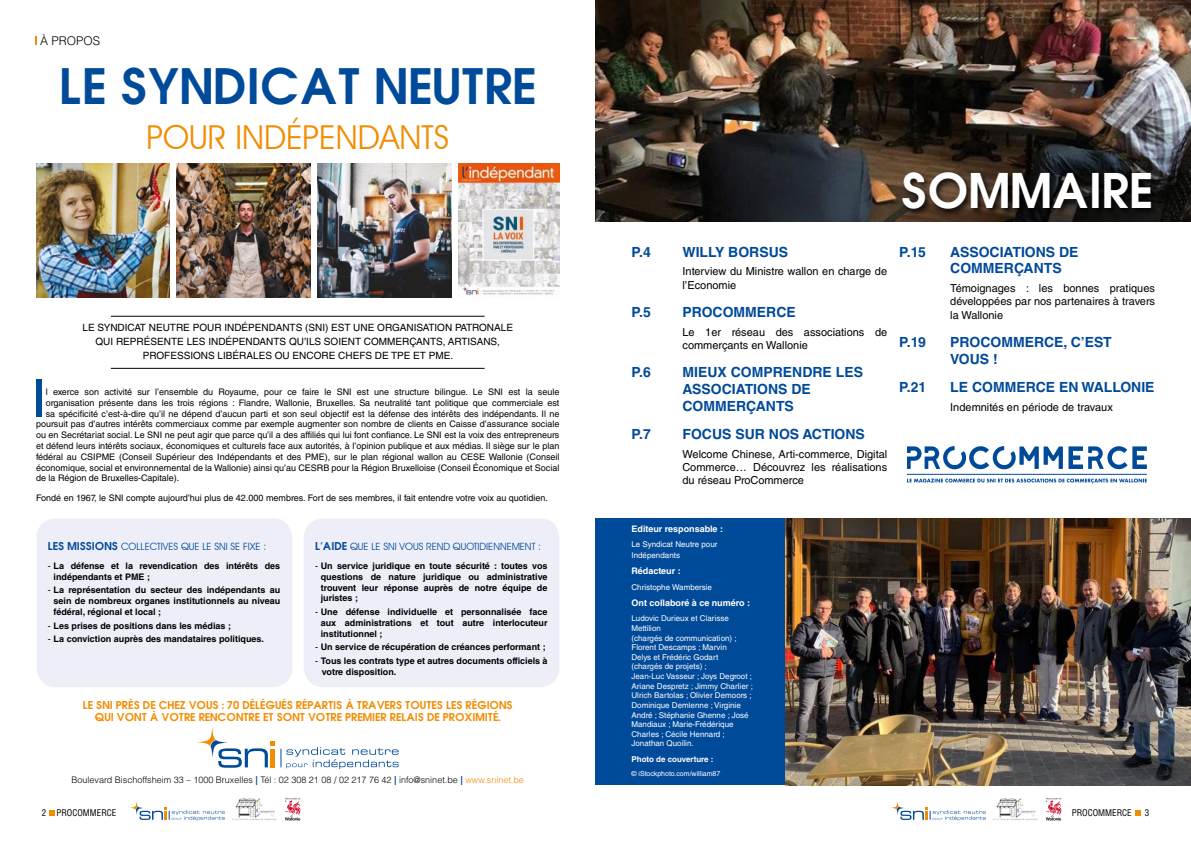
<style>
.page{position:relative;width:1191px;height:842px;background:#fff}
.page>*{position:absolute;margin:0;border:0;box-sizing:border-box;transform-origin:0 0}
.t1{font:52.1px "Helvetica LT Std";color:#004a9a}
.t2{font:700 45px "Avant Garde";color:#004a9a}
.t3{font:700 44px "Avant Garde";color:#fff}
.t4{font:33px "Avant Garde IT Cby BT";color:#f28c00}
.t5{font:700 14px/16.8px "Helvetica LT Std";color:#004a9a}
.t6{font:300 12px "Helvetica LT Std";color:#000}
.t7{font:11px/13.2px "Helvetica LT Std";color:#000}
.t8{font:10px/14px "Helvetica LT Std";color:#000;text-align:center}
.t9{font:700 10px/12px "Avant Garde";color:#f28c00;text-align:center}
.t10{font:10px "Avant Garde IT Cby BT";color:#004a9a}
.t11{font:9px "Helvetica LT Std";color:#000}
.t12{font:700 9px/10.8px "Helvetica LT Std";color:#000;text-align:justify}
.t13{font:300 9px "Helvetica LT Std";color:#000}
.t14{font:700 9px "Helvetica LT Std";color:#fff}
.t15{font:condensed 9px "Helvetica LT Std";color:#000}
.t16{font:8px/9.6px "Helvetica LT Std";color:#fff}
.t17{font:700 8px "Helvetica LT Std";color:#fff}
.t18{font:7px "Helvetica LT Std";color:#fff}
.s1{font-family:"Avant Garde";font-weight:700}
.s2{font-weight:400}
.s3{font-weight:700;color:#004a9a}
.s4{color:#f28c00}
</style>
<div class="page">
<svg style="left:49px;top:810px;width:6px;height:6px"></svg>
<svg style="left:1135px;top:810px;width:6px;height:6px"></svg>
<svg style="left:130px;top:801px;width:95px;height:19px"></svg>
<svg style="left:890px;top:801px;width:95px;height:19px"></svg>
<svg style="left:285px;top:798px;width:15px;height:22px"></svg>
<svg style="left:1045px;top:798px;width:16px;height:22px"></svg>
<img style="left:232px;top:798px;width:45px;height:22px">
<img style="left:993px;top:798px;width:45px;height:22px">
<img style="left:595px;top:0;width:596px;height:221px">
<div style="left:595px;top:518px;width:190px;height:267px;background:#004a9a"></div>
<img style="left:459px;top:164px;width:100px;height:132px">
<img style="left:177px;top:164px;width:133px;height:133px">
<img style="left:36px;top:164px;width:133px;height:133px">
<img style="left:318px;top:164px;width:133px;height:133px">
<hr style="left:111px;top:316px;width:373px;height:1px;background:#000">
<hr style="left:111px;top:368px;width:373px;height:1px;background:#000">
<div style="left:36px;top:518px;width:256px;height:169px;background:#edeef8;border-radius:20px"></div>
<div style="left:304px;top:518px;width:255px;height:169px;background:#edeef8;border-radius:20px"></div>
<svg style="left:197px;top:727px;width:202px;height:42px"></svg>
<img style="left:785px;top:518px;width:406px;height:267px">
<div style="left:900px;top:170px;width:259px;height:47px;background:#000;opacity:.8"></div>
<hr style="left:907px;top:474px;width:239px;height:1px;background:#004a9a">
<svg style="left:907px;top:446px;width:239px;height:23px"></svg>
<svg style="left:907px;top:479px;width:239px;height:5px"></svg>
<h3 class="t6" style="left:40px;top:33px;width:62px">À PROPOS</h3>
<h2 class="t2" style="left:59px;top:55px;width:478px">LE SYNDICAT NEUTRE</h2>
<h3 class="t4" style="left:146px;top:118px;width:304px">POUR INDÉPENDANTS</h3>
<p class="t8" style="left:82px;top:321px;width:432px">LE SYNDICAT NEUTRE POUR INDÉPENDANTS (SNI) EST UNE ORGANISATION PATRONALE<br>QUI REPRÉSENTE LES INDÉPENDANTS QU’ILS SOIENT COMMERÇANTS, ARTISANS,<br>PROFESSIONS LIBÉRALES OU ENCORE CHEFS DE TPE ET PME.</p>
<h1 class="t1" style="left:31px;top:368px;width:16px">I</h1>
<p class="t11" style="left:46px;top:387px;width:515px">l exerce son activité sur l’ensemble du Royaume, pour ce faire le SNI est une structure bilingue. Le SNI est la seule</p>
<p class="t11" style="left:46px;top:397px;width:515px">organisation présente dans les trois régions : Flandre, Wallonie, Bruxelles. Sa neutralité tant politique que commerciale est</p>
<p class="t11" style="left:46px;top:408px;width:515px">sa spécificité c’est-à-dire qu’il ne dépend d’aucun parti et son seul objectif est la défense des intérêts des indépendants. Il ne</p>
<p class="t11" style="left:36px;top:419px;width:525px">poursuit pas d’autres intérêts commerciaux comme par exemple augmenter son nombre de clients en Caisse d’assurance sociale</p>
<p class="t11" style="left:36px;top:430px;width:525px">ou en Secrétariat social. Le SNI ne peut agir que parce qu’il a des affiliés qui lui font confiance. Le SNI est la voix des entrepreneurs</p>
<p class="t11" style="left:36px;top:441px;width:525px">et défend leurs intérêts sociaux, économiques et culturels face aux autorités, à l’opinion publique et aux médias. Il siège sur le plan</p>
<p class="t11" style="left:36px;top:451px;width:525px">fédéral au CSIPME (Conseil Supérieur des Indépendants et des PME), sur le plan régional wallon au CESE Wallonie (Conseil</p>
<p class="t11" style="left:36px;top:462px;width:525px">économique, social et environnemental de la Wallonie) ainsi qu’au CESRB pour la Région Bruxelloise (Conseil Économique et Social</p>
<p class="t11" style="left:36px;top:473px;width:145px">de la Région de Bruxelles-Capitale).</p>
<p class="t11" style="left:36px;top:493px;width:513px">Fondé en 1967, le SNI compte aujourd’hui plus de 42.000 membres. Fort de ses membres, il fait entendre votre voix au quotidien.</p>
<p class="t10" style="left:48px;top:540px;width:220px"><span class="s1">LES MISSIONS</span> COLLECTIVES QUE LE SNI SE FIXE :</p>
<p class="t12" style="left:54px;top:560px;width:228px;text-indent:-6px"><span class="s2">-</span> La défense et la revendication des intérêts des indépendants et PME ;</p>
<p class="t12" style="left:54px;top:585px;width:228px;text-indent:-6px"><span class="s2">-</span> La représentation du secteur des indépendants au sein de nombreux organes institutionnels au niveau fédéral, régional et local ;</p>
<p class="t12" style="left:48px;top:620px;width:185px"><span class="s2">-</span> Les prises de positions dans les médias ;</p>
<p class="t12" style="left:48px;top:634px;width:218px"><span class="s2">-</span> La conviction auprès des mandataires politiques.</p>
<p class="t10" style="left:315px;top:540px;width:227px"><span class="s1">L’AIDE</span> QUE LE SNI VOUS REND QUOTIDIENNEMENT :</p>
<p class="t12" style="left:321px;top:560px;width:228px;text-indent:-6px"><span class="s2">-</span> Un service juridique en toute sécurité : toutes vos questions de nature juridique ou administrative trouvent leur réponse auprès de notre équipe de juristes ;</p>
<p class="t12" style="left:321px;top:606px;width:228px;text-indent:-6px"><span class="s2">-</span> Une défense individuelle et personnalisée face aux administrations et tout autre interlocuteur institutionnel ;</p>
<p class="t12" style="left:315px;top:642px;width:232px"><span class="s2">-</span> Un service de récupération de créances performant ;</p>
<p class="t12" style="left:322px;top:655px;width:227px;text-indent:-7px"><span class="s2">-</span> Tous les contrats type et autres documents officiels à votre disposition.</p>
<p class="t9" style="left:83px;top:699px;width:431px">LE SNI PRÈS DE CHEZ VOUS : 70 DÉLÉGUÉS RÉPARTIS À TRAVERS TOUTES LES RÉGIONS<br>QUI VONT À VOTRE RENCONTRE ET SONT VOTRE PREMIER RELAIS DE PROXIMITÉ.</p>
<p class="t13" style="left:72px;top:774px;width:454px">Boulevard Bischoffsheim 33 – 1000 Bruxelles <span class="s3">|</span> Tél : 02 308 21 08 / 02 217 76 42 <span class="s3">|</span> info@sninet.be <span class="s3">|</span> <span class="s4">www.sninet.be</span></p>
<h3 class="t3" style="left:900px;top:161px;width:254px">SOMMAIRE</h3>
<h3 class="t5" style="left:631px;top:243px;width:21px">P.4</h3>
<h3 class="t5" style="left:682px;top:243px;width:107px">WILLY BORSUS</h3>
<p class="t7" style="left:682px;top:265px;width:206px">Interview du Ministre wallon en charge de l’Economie</p>
<h3 class="t5" style="left:631px;top:303px;width:21px">P.5</h3>
<h3 class="t5" style="left:682px;top:303px;width:115px">PROCOMMERCE</h3>
<p class="t7" style="left:682px;top:325px;width:206px">Le 1er réseau des associations de commerçants en Wallonie</p>
<h3 class="t5" style="left:631px;top:363px;width:21px">P.6</h3>
<h3 class="t5" style="left:682px;top:363px;width:182px">MIEUX COMPRENDRE LES<br>ASSOCIATIONS DE<br>COMMERÇANTS</h3>
<h3 class="t5" style="left:631px;top:425px;width:21px">P.7</h3>
<h3 class="t5" style="left:682px;top:425px;width:184px">FOCUS SUR NOS ACTIONS</h3>
<p class="t7" style="left:682px;top:447px;width:206px;text-align:justify">Welcome Chinese, Arti-commerce, Digital Commerce… Découvrez les réalisations du réseau ProCommerce</p>
<h3 class="t5" style="left:899px;top:243px;width:28px">P.15</h3>
<h3 class="t5" style="left:950px;top:243px;width:130px">ASSOCIATIONS DE<br>COMMERÇANTS</h3>
<p class="t7" style="left:950px;top:282px;width:206px;text-align:justify">Témoignages : les bonnes pratiques développées par nos partenaires à travers la Wallonie</p>
<h3 class="t5" style="left:899px;top:333px;width:28px">P.19</h3>
<h3 class="t5" style="left:950px;top:333px;width:163px">PROCOMMERCE, C’EST<br>VOUS !</h3>
<h3 class="t5" style="left:899px;top:378px;width:29px">P.21</h3>
<h3 class="t5" style="left:950px;top:378px;width:206px">LE COMMERCE EN WALLONIE</h3>
<p class="t7" style="left:950px;top:400px;width:164px">Indemnités en période de travaux</p>
<p class="t14" style="left:631px;top:523px;width:93px">Editeur responsable :</p>
<p class="t16" style="left:631px;top:539px;width:87px;line-height:10.8px">Le Syndicat Neutre pour<br>Indépendants</p>
<p class="t14" style="left:631px;top:566px;width:51px">Rédacteur :</p>
<p class="t16" style="left:631px;top:582px;width:82px">Christophe Wambersie</p>
<p class="t14" style="left:631px;top:597px;width:120px">Ont collaboré à ce numéro :</p>
<p class="t16" style="left:631px;top:614px;width:123px">Ludovic Durieux et Clarisse<br>Mettilion<br>(chargés de communication) ;<br>Florent Descamps ; Marvin<br>Delys et Frédéric Godart<br>(chargés de projets) ;<br>Jean-Luc Vasseur ; Joys Degroot ;<br>Ariane Despretz ; Jimmy Charlier ;<br>Ulrich Bartolas ; Olivier Demoors ;<br>Dominique Demlenne ; Virginie<br>André ; Stéphanie Ghenne ; José<br>Mandiaux ; Marie-Frédérique<br>Charles ; Cécile Hennard ;<br>Jonathan Quoilin.</p>
<p class="t17" style="left:631px;top:754px;width:83px">Photo de couverture :</p>
<p class="t18" style="left:631px;top:769px;width:90px">© iStockphoto.com/william87</p>
<p class="t15" style="left:42px;top:807px;width:76px">2 PROCOMMERCE</p>
<p class="t15" style="left:1071px;top:807px;width:62px">PROCOMMERCE</p>
<p class="t15" style="left:1144px;top:807px;width:6px">3</p>
</div>
